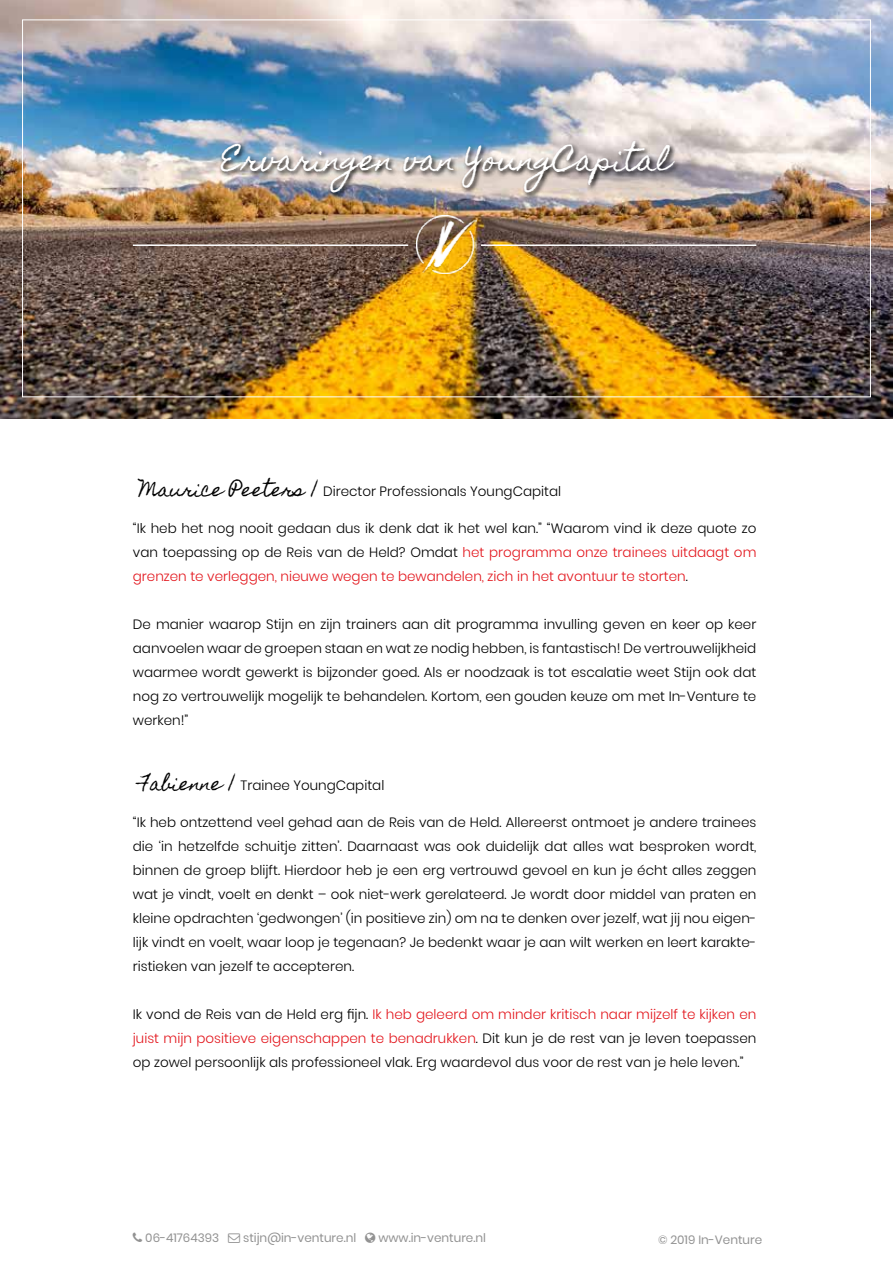
<style>
.page{position:relative;width:893px;height:1263px;background:#fff}
.page>*{position:absolute;margin:0;border:0;box-sizing:border-box;transform-origin:0 0}
.t1{font:28.5px "Homemade Apple";color:#fff}
.t2{font:300 13.5px/24px "Poppins";color:#000;text-align:justify}
.t3{font:12px "Poppins";color:#929292}
.s1{font-family:"Homemade Apple";font-weight:400;font-size:18px}
.s2{color:#e3161d}
</style>
<div class="page">
<img style="left:0;top:0;width:893px;height:418px">
<hr style="left:133px;top:244px;width:275px;height:2px;background:#fff">
<img style="left:416px;top:215px;width:61px;height:59px">
<hr style="left:481px;top:244px;width:275px;height:2px;background:#fff">
<img style="left:218px;top:139px;width:463px;height:60px">
<h1 class="t1" style="left:221px;top:144px;width:451px">Ervaringen van YoungCapital</h1>
<p class="t2" style="left:139px;top:479px;width:424px"><span class="s1">Maurice Peeters |</span> Director Professionals YoungCapital</p>
<p class="t2" style="left:133px;top:517px;width:625px">“Ik heb het nog nooit gedaan dus ik denk dat ik het wel kan.” “Waarom vind ik deze quote zo van toepassing op de Reis van de Held? Omdat <span class="s2">het programma onze trainees uitdaagt om grenzen te verleggen, nieuwe wegen te bewandelen, zich in het avontuur te storten</span>.</p>
<p class="t2" style="left:133px;top:613px;width:625px">De manier waarop Stijn en zijn trainers aan dit programma invulling geven en keer op keer aanvoelen waar de groepen staan en wat ze nodig hebben, is fantastisch! De vertrouwelijkheid waarmee wordt gewerkt is bijzonder goed. Als er noodzaak is tot escalatie weet Stijn ook dat nog zo vertrouwelijk mogelijk te behandelen. Kortom, een gouden keuze om met In-Venture te werken!”</p>
<p class="t2" style="left:139px;top:773px;width:247px"><span class="s1">Fabienne |</span> Trainee YoungCapital</p>
<p class="t2" style="left:133px;top:811px;width:625px">“Ik heb ontzettend veel gehad aan de Reis van de Held. Allereerst ontmoet je andere trainees die ‘in hetzelfde schuitje zitten’. Daarnaast was ook duidelijk dat alles wat besproken wordt, binnen de groep blijft. Hierdoor heb je een erg vertrouwd gevoel en kun je écht alles zeggen wat je vindt, voelt en denkt – ook niet-werk gerelateerd. Je wordt door middel van praten en kleine opdrachten ‘gedwongen’ (in positieve zin) om na te denken over jezelf, wat jij nou eigen&shy;lijk vindt en voelt, waar loop je tegenaan? Je bedenkt waar je aan wilt werken en leert karakte&shy;ristieken van jezelf te accepteren.</p>
<p class="t2" style="left:133px;top:1003px;width:625px">Ik vond de Reis van de Held erg fijn. <span class="s2">Ik heb geleerd om minder kritisch naar mijzelf te kijken en juist mijn positieve eigenschappen te benadrukken</span>. Dit kun je de rest van je leven toepassen op zowel persoonlijk als professioneel vlak. Erg waardevol dus voor de rest van je hele leven.”</p>
<p class="t3" style="left:145px;top:1231px;width:75px">06-41764393</p>
<p class="t3" style="left:243px;top:1231px;width:115px">stijn@in-venture.nl</p>
<p class="t3" style="left:378px;top:1231px;width:109px">www.in-venture.nl</p>
<p class="t3" style="left:658px;top:1232px;width:106px">© 2019 In-Venture</p>
</div>
